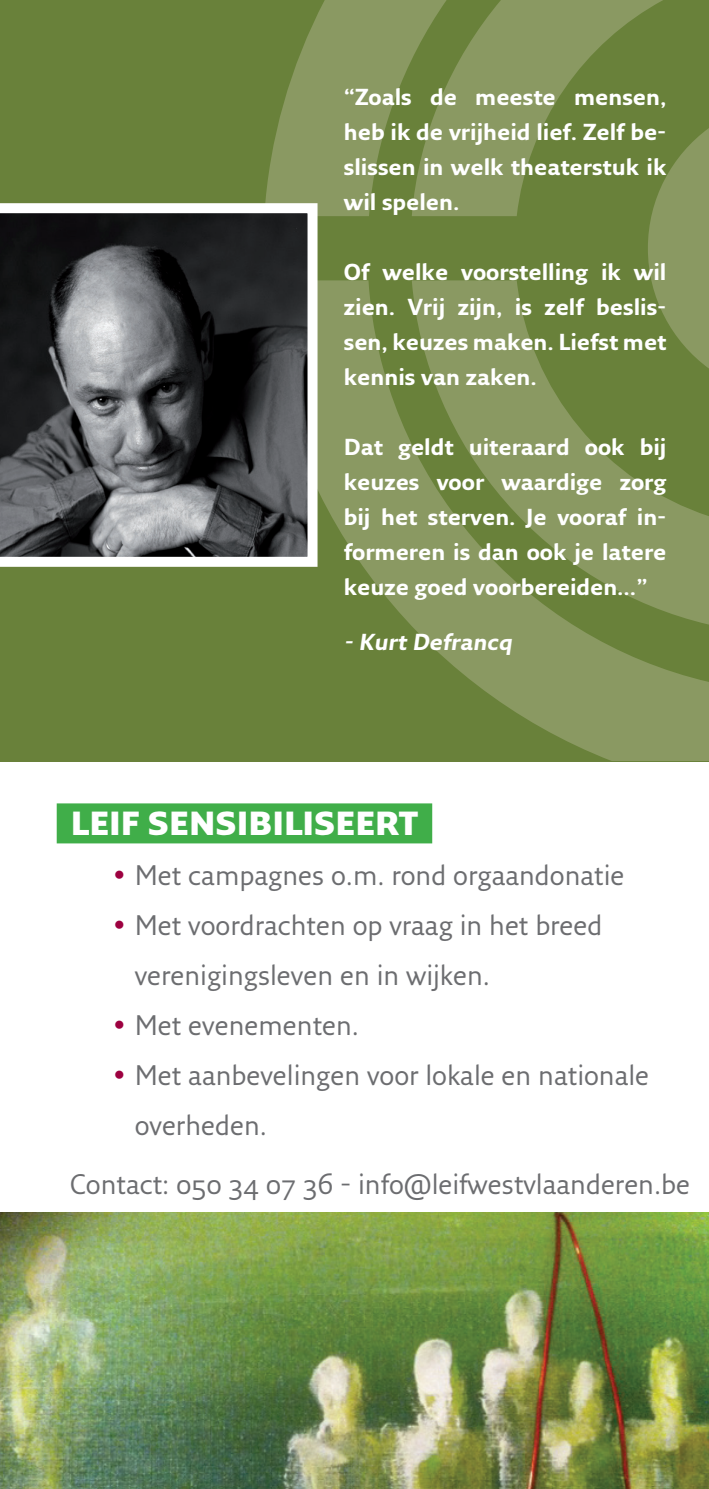
<style>
.page{position:relative;width:709px;height:1489px;background:#fff}
.page>*{position:absolute;margin:0;border:0;box-sizing:border-box;transform-origin:0 0}
.t1{font:900 32.5px "Fresco Sans";color:#fff}
.t2{font:27.5px/50px "Fresco Sans";color:#6c6d70}
.t3{font:700 22.5px/35px "Fresco Sans";color:#fff;text-align:justify}
</style>
<div class="page">
<div style="left:0;top:0;width:709px;height:761px;background:#69813a"></div>
<svg style="left:317px;top:280px;width:391px;height:481px;fill:#8a9962"></svg>
<svg style="left:265px;top:0;width:147px;height:216px"></svg>
<svg style="left:412px;top:0;width:251px;height:216px;fill:#8a9962"></svg>
<svg style="left:412px;top:280px;width:296px;height:344px;fill:#8a9962"></svg>
<svg style="left:648px;top:128px;width:60px;height:240px"></svg>
<hr style="left:708px;top:0;width:1px;height:761px;background:#9d0140">
<svg style="left:0;top:203px;width:317px;height:364px;background:#565759"></svg>
<div style="left:57px;top:803px;width:375px;height:40px;background:#40ae49"></div>
<img style="left:0;top:1212px;width:709px;height:276px">
<p class="t3" style="left:344px;top:79px;width:324px">“Zoals de meeste mensen, heb ik de vrijheid lief. Zelf be&shy;slissen in welk theaterstuk ik wil spelen.</p>
<p class="t3" style="left:344px;top:254px;width:324px">Of welke voorstelling ik wil zien. Vrij zijn, is zelf beslis&shy;sen, keuzes maken. Liefst met kennis van zaken.</p>
<p class="t3" style="left:344px;top:429px;width:324px">Dat geldt uiteraard ook bij keuzes voor waardige zorg bij het sterven. Je vooraf in&shy;formeren is dan ook je latere keuze goed voorbereiden…”</p>
<p class="t3" style="left:344px;top:624px;width:173px">- Kurt Defrancq</p>
<h1 class="t1" style="left:71px;top:803px;width:348px">LEIF SENSIBILISEERT</h1>
<p class="t2" style="left:113px;top:849px;width:512px"><sup>•</sup> Met campagnes o.m. rond orgaandonatie</p>
<p class="t2" style="left:135px;top:899px;width:469px;text-indent:-21px"><sup>•</sup> Met voordrachten op vraag in het breed verenigingsleven en in wijken.</p>
<p class="t2" style="left:113px;top:999px;width:247px"><sup>•</sup> Met evenementen.</p>
<p class="t2" style="left:135px;top:1049px;width:516px;text-indent:-21px"><sup>•</sup> Met aanbevelingen voor lokale en nationale overheden.</p>
<p class="t2" style="left:70px;top:1158px;width:621px">Contact: 050 34 07 36 - info@leifwestvlaanderen.be</p>
</div>
